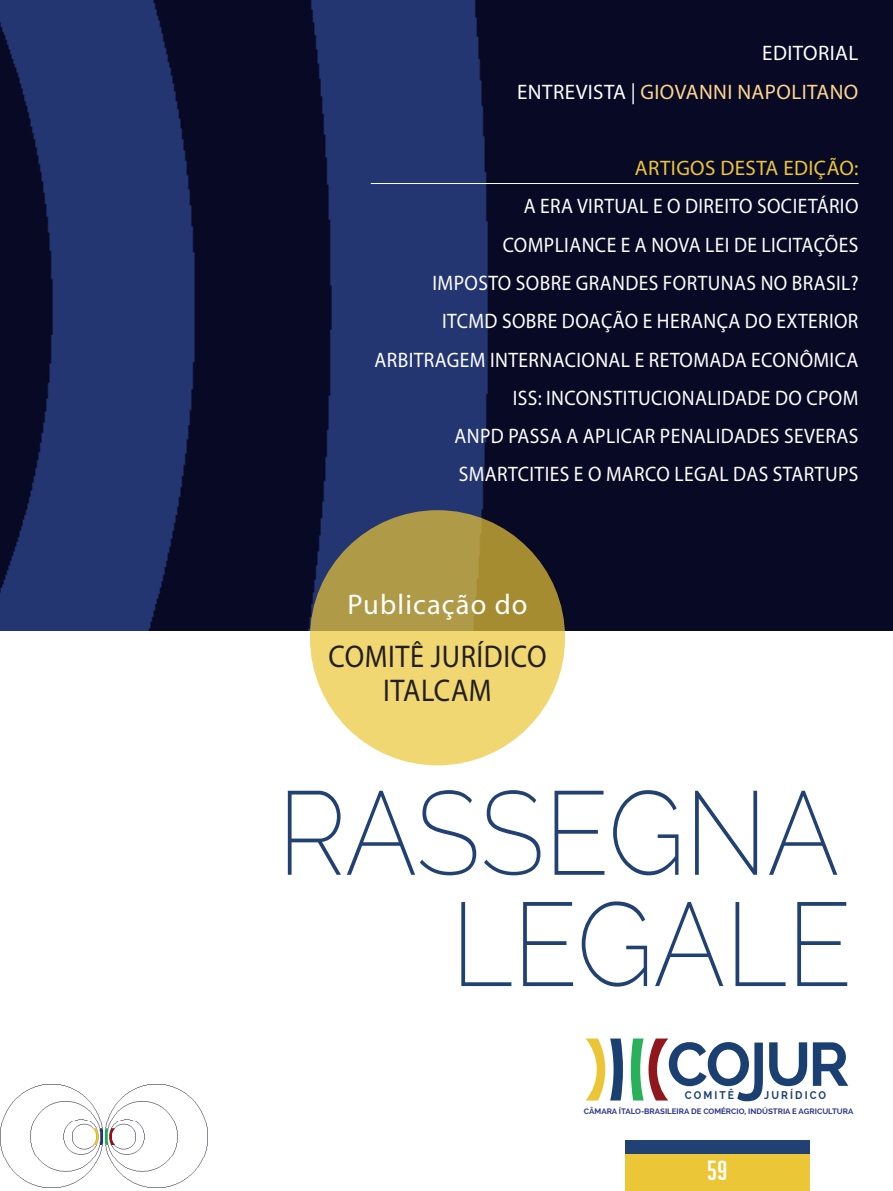
<style>
.page{position:relative;width:893px;height:1191px;background:#fff}
.page>*{position:absolute;margin:0;border:0;box-sizing:border-box;transform-origin:0 0}
.t1{font:200 118.35px "Raleway";color:#224173;scale:.9 1}
.t2{font:31.5px/33.8px "Myriad Pro";letter-spacing:.02em;color:#231f20;text-align:center;scale:.9 1}
.t3{font:28.5px "Myriad Pro";letter-spacing:.04em;color:#fff}
.t4{font:27px "Big Noodle Titling";color:#fff}
.t5{font:21px "Myriad Pro";letter-spacing:.02em;color:#fff;scale:.93 1}
.t6{font:21px "Myriad Pro";letter-spacing:.02em;color:#fed68d}
.t7{font:21px "Myriad Pro";letter-spacing:.02em;color:#ebc636}
.t8{font:21px "Myriad Pro";letter-spacing:.02em;color:#fff}
.t9{font:700 11.25px "Raleway";letter-spacing:.2em;color:#1a4072;scale:.92 1}
.t10{font:700 7.8px "Raleway";color:#2b358a}
.s1{color:#fff}
</style>
<div class="page">
<div style="left:625px;top:1140px;width:184px;height:14px;background:#224173"></div>
<div style="left:625px;top:1154px;width:184px;height:37px;background:#ebc636"></div>
<img style="left:0;top:0;width:893px;height:630px">
<svg style="left:769px;top:1042px;width:38px;height:44px"></svg>
<svg style="left:813px;top:1042px;width:35px;height:43px"></svg>
<svg style="left:631px;top:1038px;width:132px;height:63px"></svg>
<svg style="left:585px;top:1038px;width:38px;height:62px"></svg>
<hr style="left:371px;top:183px;width:488px;height:1px;background:#fff">
<svg style="left:310px;top:510px;width:255px;height:255px;background:#d0b85a"></svg>
<img style="left:0;top:1084px;width:208px;height:103px">
<p class="t8" style="left:762px;top:40px;width:98px">EDITORIAL</p>
<p class="t6" style="left:517px;top:79px;width:343px"><span class="s1">ENTREVISTA |</span> GIOVANNI NAPOLITANO</p>
<p class="t7" style="left:635px;top:155px;width:225px">ARTIGOS DESTA EDIÇÃO:</p>
<p class="t5" style="left:524px;top:193px;width:361px">A ERA VIRTUAL E O DIREITO SOCIETÁRIO</p>
<p class="t5" style="left:503px;top:232px;width:384px">COMPLIANCE E A NOVA LEI DE LICITAÇÕES</p>
<p class="t5" style="left:433px;top:270px;width:460px">IMPOSTO SOBRE GRANDES FORTUNAS NO BRASIL?</p>
<p class="t5" style="left:442px;top:308px;width:449px">ITCMD SOBRE DOAÇÃO E HERANÇA DO EXTERIOR</p>
<p class="t5" style="left:374px;top:346px;width:522px">ARBITRAGEM INTERNACIONAL E RETOMADA ECONÔMICA</p>
<p class="t5" style="left:513px;top:385px;width:373px">ISS: INCONSTITUCIONALIDADE DO CPOM</p>
<p class="t5" style="left:455px;top:423px;width:436px">ANPD PASSA A APLICAR PENALIDADES SEVERAS</p>
<p class="t5" style="left:459px;top:461px;width:431px">SMARTCITIES E O MARCO LEGAL DAS STARTUPS</p>
<p class="t3" style="left:347px;top:587px;width:182px">Publicação do</p>
<p class="t2" style="left:328px;top:639px;width:244px">COMITÊ JURÍDICO<br>ITALCAM</p>
<p class="t1" style="left:278px;top:763px;width:625px">RASSEGNA</p>
<p class="t1" style="left:451px;top:875px;width:448px">LEGALE</p>
<p class="t9" style="left:685px;top:1088px;width:55px">COMITÊ</p>
<p class="t9" style="left:764px;top:1088px;width:69px">JURÍDICO</p>
<p class="t10" style="left:584px;top:1107px;width:271px">CÂMARA ÍTALO-BRASILEIRA DE COMÉRCIO, INDÚSTRIA E AGRICULTURA</p>
<p class="t4" style="left:707px;top:1156px;width:22px">59</p>
</div>
